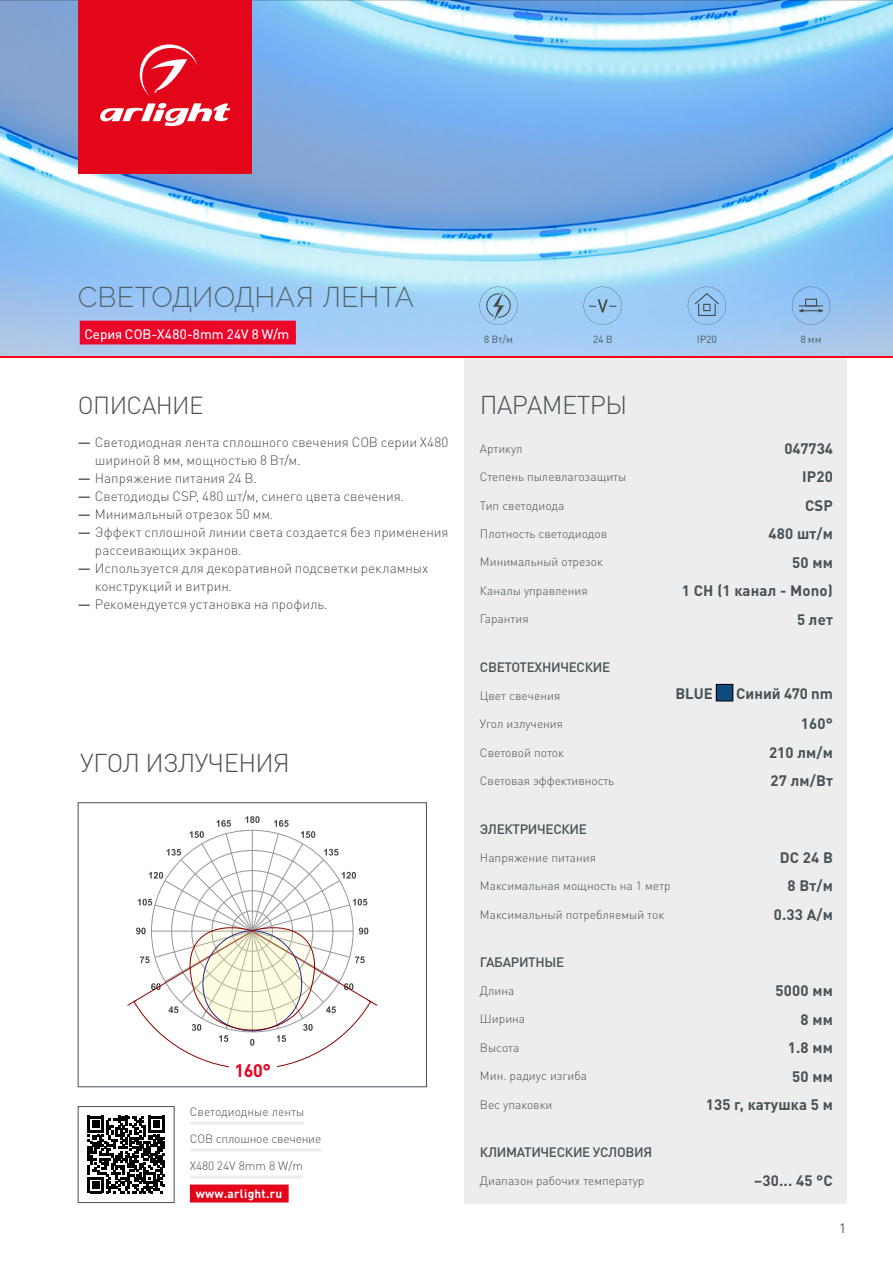
<style>
.page{position:relative;width:893px;height:1263px;background:#fff}
.page>*{position:absolute;margin:0;border:0;box-sizing:border-box;transform-origin:0 0}
.t1{font:300 28.5px "Raleway";letter-spacing:.005em;color:#485156}
.t2{font:300 25.5px "DIN Pro";letter-spacing:-.025em;color:#485156}
.t3{font:300 24.45px "DIN Pro";letter-spacing:-.025em;color:#485156}
.t4{font:700 18px "DIN Pro";color:#e40521}
.t5{font:700 15px "DIN Pro";letter-spacing:.01em;color:#485156}
.t6{font:300 13.5px/18px "DIN Pro";color:#485156}
.t7{font:500 13.5px "DIN Pro";letter-spacing:-.025em;color:#485156}
.t8{font:13.5px "DIN Pro";letter-spacing:.005em;color:#fff}
.t9{font:13.5px "DIN Pro";color:#485156}
.t10{font:300 12px "DIN Pro";color:#485156}
.t11{font:700 12px "DIN Pro";letter-spacing:.02em;color:#fff}
.t12{font:500 10.5px "DIN Pro";letter-spacing:-.025em;color:#485156}
.s1{font-weight:500}
</style>
<div class="page">
<div style="left:464px;top:357px;width:383px;height:846px;background:#ededed"></div>
<div style="left:716px;top:684px;width:17px;height:17px;background:#0e4a7d"></div>
<div style="left:716px;top:684px;width:17px;height:17px;border:1px solid #000"></div>
<img style="left:0;top:0;width:893px;height:195px">
<svg style="left:88px;top:1116px;width:77px;height:77px"></svg>
<div style="left:78px;top:1106px;width:96px;height:97px;border:1px solid #485156"></div>
<hr style="left:190px;top:1121px;width:114px;height:3px;background:#ededed">
<hr style="left:190px;top:1148px;width:131px;height:3px;background:#ededed">
<hr style="left:190px;top:1175px;width:113px;height:3px;background:#ededed">
<div style="left:190px;top:1184px;width:99px;height:18px;background:#e3051a"></div>
<svg style="left:127px;top:816px;width:250px;height:252px"></svg>
<div style="left:78px;top:802px;width:349px;height:285px;border:1px solid #485156"></div>
<div style="left:229px;top:1057px;width:47px;height:26px;background:#fff"></div>
<div style="left:78px;top:0;width:174px;height:174px;background:#e3051a"></div>
<svg style="left:100px;top:103px;width:130px;height:23px"></svg>
<svg style="left:139px;top:44px;width:59px;height:52px"></svg>
<svg style="left:0;top:195px;width:893px;height:162px;background:#a4c5e9"></svg>
<hr style="left:0;top:357px;width:893px;height:1px;background:#ff0019">
<h1 class="t1" style="left:78px;top:280px;width:338px">СВЕТОДИОДНАЯ ЛЕНТА</h1>
<p class="t8" style="left:84px;top:324px;width:207px">Серия COB-X480-8mm 24V 8 W/m</p>
<h3 class="t3" style="left:78px;top:388px;width:127px">ОПИСАНИЕ</h3>
<p class="t6" style="left:95px;top:432px;width:355px;text-indent:-17px"><span class="s1">—</span> Светодиодная лента сплошного свечения COB серии X480 шириной 8 мм, мощностью 8 Вт/м.</p>
<p class="t6" style="left:78px;top:468px;width:180px"><span class="s1">—</span> Напряжение питания 24 В.</p>
<p class="t6" style="left:78px;top:486px;width:328px"><span class="s1">—</span> Светодиоды CSP, 480 шт/м, синего цвета свечения.</p>
<p class="t6" style="left:78px;top:504px;width:197px"><span class="s1">—</span> Минимальный отрезок 50 мм.</p>
<p class="t6" style="left:95px;top:522px;width:355px;text-indent:-17px"><span class="s1">—</span> Эффект сплошной линии света создается без применения рассеивающих экранов.</p>
<p class="t6" style="left:95px;top:558px;width:335px;text-indent:-17px"><span class="s1">—</span> Используется для декоративной подсветки рекламных конструкций и витрин.</p>
<p class="t6" style="left:78px;top:594px;width:251px"><span class="s1">—</span> Рекомендуется установка на профиль.</p>
<h2 class="t2" style="left:80px;top:745px;width:211px">УГОЛ ИЗЛУЧЕНИЯ</h2>
<h3 class="t4" style="left:234px;top:1058px;width:38px">160°</h3>
<p class="t10" style="left:190px;top:1103px;width:116px">Светодиодные ленты</p>
<p class="t10" style="left:190px;top:1130px;width:133px">COB сплошное свечение</p>
<p class="t10" style="left:190px;top:1157px;width:115px">X480 24V 8mm 8 W/m</p>
<p class="t11" style="left:196px;top:1185px;width:88px">www.arlight.ru</p>
<p class="t12" style="left:484px;top:332px;width:31px">8 Вт/м</p>
<p class="t12" style="left:593px;top:332px;width:21px">24 В</p>
<p class="t12" style="left:697px;top:332px;width:22px">IP20</p>
<p class="t12" style="left:800px;top:332px;width:23px">8 мм</p>
<h2 class="t2" style="left:480px;top:388px;width:149px">ПАРАМЕТРЫ</h2>
<p class="t10" style="left:480px;top:440px;width:44px">Артикул</p>
<p class="t5" style="left:784px;top:438px;width:50px">047734</p>
<p class="t10" style="left:480px;top:468px;width:148px">Степень пылевлагозащиты</p>
<p class="t5" style="left:802px;top:466px;width:32px">IP20</p>
<p class="t10" style="left:480px;top:497px;width:86px">Тип светодиода</p>
<p class="t5" style="left:805px;top:495px;width:29px">CSP</p>
<p class="t10" style="left:480px;top:525px;width:129px">Плотность светодиодов</p>
<p class="t5" style="left:769px;top:523px;width:66px">480 шт/м</p>
<p class="t10" style="left:480px;top:554px;width:124px">Минимальный отрезок</p>
<p class="t5" style="left:792px;top:552px;width:42px">50 мм</p>
<p class="t10" style="left:480px;top:582px;width:109px">Каналы управления</p>
<p class="t5" style="left:682px;top:580px;width:152px">1 CH (1 канал - Mono)</p>
<p class="t10" style="left:480px;top:611px;width:50px">Гарантия</p>
<p class="t5" style="left:797px;top:609px;width:37px">5 лет</p>
<p class="t7" style="left:480px;top:658px;width:132px">СВЕТОТЕХНИЧЕСКИЕ</p>
<p class="t10" style="left:480px;top:687px;width:82px">Цвет свечения</p>
<p class="t5" style="left:675px;top:684px;width:39px">BLUE</p>
<p class="t5" style="left:736px;top:684px;width:98px">Синий 470 nm</p>
<p class="t10" style="left:480px;top:716px;width:85px">Угол излучения</p>
<p class="t5" style="left:801px;top:714px;width:34px">160°</p>
<p class="t10" style="left:480px;top:744px;width:86px">Световой поток</p>
<p class="t5" style="left:769px;top:742px;width:65px">210 лм/м</p>
<p class="t10" style="left:480px;top:773px;width:136px">Световая эффективность</p>
<p class="t5" style="left:771px;top:771px;width:64px">27 лм/Вт</p>
<p class="t7" style="left:480px;top:820px;width:109px">ЭЛЕКТРИЧЕСКИЕ</p>
<p class="t10" style="left:480px;top:849px;width:118px">Напряжение питания</p>
<p class="t5" style="left:780px;top:847px;width:55px">DC 24 В</p>
<p class="t10" style="left:480px;top:878px;width:192px">Максимальная мощность на 1 метр</p>
<p class="t5" style="left:788px;top:876px;width:47px">8 Вт/м</p>
<p class="t10" style="left:480px;top:906px;width:186px">Максимальный потребляемый ток</p>
<p class="t5" style="left:774px;top:904px;width:61px">0.33 А/м</p>
<p class="t7" style="left:480px;top:953px;width:86px">ГАБАРИТНЫЕ</p>
<p class="t10" style="left:480px;top:982px;width:36px">Длина</p>
<p class="t5" style="left:776px;top:980px;width:59px">5000 мм</p>
<p class="t10" style="left:480px;top:1011px;width:47px">Ширина</p>
<p class="t5" style="left:800px;top:1009px;width:34px">8 мм</p>
<p class="t10" style="left:480px;top:1039px;width:41px">Высота</p>
<p class="t5" style="left:788px;top:1037px;width:47px">1.8 мм</p>
<p class="t10" style="left:480px;top:1068px;width:109px">Мин. радиус изгиба</p>
<p class="t5" style="left:792px;top:1066px;width:42px">50 мм</p>
<p class="t10" style="left:480px;top:1096px;width:74px">Вес упаковки</p>
<p class="t5" style="left:706px;top:1094px;width:129px">135 г, катушка 5 м</p>
<p class="t7" style="left:480px;top:1143px;width:174px">КЛИМАТИЧЕСКИЕ УСЛОВИЯ</p>
<p class="t10" style="left:480px;top:1173px;width:166px">Диапазон рабочих температур</p>
<p class="t5" style="left:754px;top:1171px;width:80px">–30... 45 °C</p>
<p class="t9" style="left:839px;top:1219px;width:9px">1</p>
</div>
